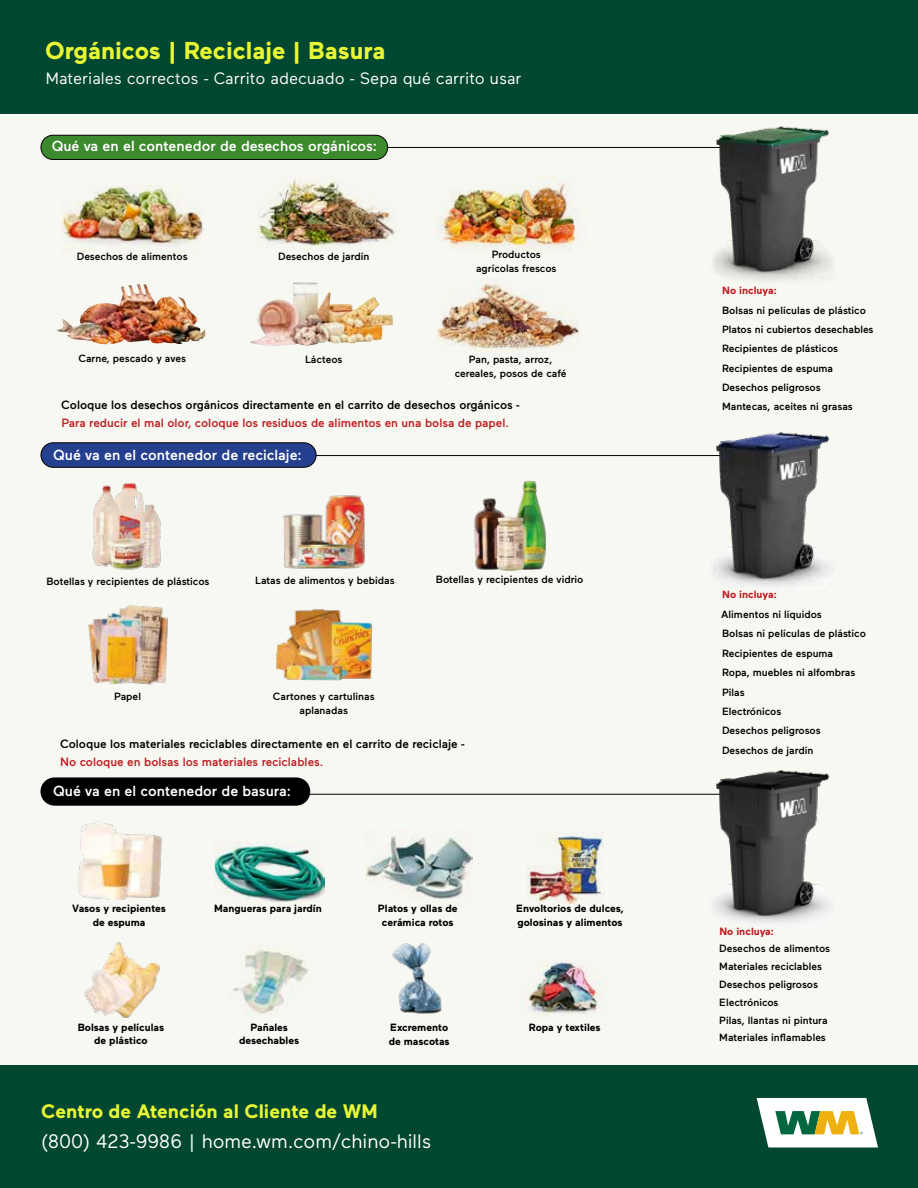
<style>
.page{position:relative;width:918px;height:1188px;background:#fff}
.page>*{position:absolute;margin:0;border:0;box-sizing:border-box;transform-origin:0 0}
.t1{font:700 24.45px "Maax";color:#e8f733}
.t2{font:19.5px "Maax";color:#fff}
.t3{font:700 19.5px "Maax";color:#e8f733}
.t4{font:16.5px "Maax";color:#fff}
.t5{font:500 14.55px "Maax";color:#fff}
.t6{font:500 12px "Maax";color:#000}
.t7{font:500 12px "Maax";color:#be1f24}
.t8{font:500 10.5px/19.5px "Maax";color:#000}
.t9{font:700 10.5px/13.5px "Maax";color:#000;text-align:center}
.t10{font:700 10.5px "Maax";color:#be1f24}
</style>
<div class="page">
<div style="left:0;top:114px;width:918px;height:952px;background:#f8f8f2"></div>
<hr style="left:388px;top:147px;width:335px;height:1px;background:#000">
<hr style="left:310px;top:455px;width:411px;height:1px;background:#000">
<hr style="left:301px;top:794px;width:422px;height:1px;background:#000">
<div style="left:0;top:1066px;width:918px;height:122px;background:#024731"></div>
<svg style="left:757px;top:1098px;width:121px;height:50px"></svg>
<img style="left:702px;top:119px;width:136px;height:167px">
<img style="left:702px;top:764px;width:135px;height:166px">
<img style="left:702px;top:426px;width:136px;height:167px">
<div style="left:0;top:0;width:918px;height:114px;background:#024731"></div>
<img style="left:250px;top:175px;width:148px;height:75px">
<img style="left:61px;top:185px;width:142px;height:70px">
<img style="left:249px;top:283px;width:144px;height:63px">
<img style="left:436px;top:279px;width:144px;height:79px">
<img style="left:435px;top:175px;width:151px;height:77px">
<img style="left:121px;top:284px;width:25px;height:17px">
<div style="left:41px;top:778px;width:269px;height:27px;background:#000;border-radius:14px"></div>
<div style="left:41px;top:778px;width:269px;height:27px;border:1px solid #000;border-radius:14px"></div>
<div style="left:41px;top:135px;width:347px;height:24px;background:#3c8a2e;border-radius:12px"></div>
<div style="left:41px;top:135px;width:347px;height:25px;border:1px solid #000;border-radius:12px"></div>
<div style="left:41px;top:443px;width:275px;height:24px;background:#25408f;border-radius:12px"></div>
<div style="left:41px;top:442px;width:275px;height:26px;border:1px solid #000;border-radius:12px"></div>
<img style="left:527px;top:832px;width:76px;height:72px">
<img style="left:366px;top:830px;width:107px;height:73px">
<img style="left:214px;top:842px;width:110px;height:60px">
<img style="left:384px;top:942px;width:70px;height:77px">
<img style="left:519px;top:959px;width:90px;height:58px">
<img style="left:228px;top:945px;width:82px;height:72px">
<img style="left:717px;top:127px;width:111px;height:143px">
<img style="left:274px;top:608px;width:99px;height:73px">
<img style="left:282px;top:492px;width:84px;height:79px">
<img style="left:65px;top:466px;width:126px;height:106px">
<img style="left:472px;top:478px;width:78px;height:93px">
<img style="left:86px;top:603px;width:83px;height:83px">
<img style="left:77px;top:820px;width:86px;height:82px">
<img style="left:82px;top:941px;width:80px;height:78px">
<h1 class="t1" style="left:45px;top:34px;width:342px">Orgánicos | Reciclaje | Basura</h1>
<h3 class="t4" style="left:46px;top:68px;width:477px">Materiales correctos - Carrito adecuado - Sepa qué carrito usar</h3>
<h3 class="t5" style="left:52px;top:136px;width:327px">Qué va en el contenedor de desechos orgánicos:</h3>
<p class="t8" style="left:77px;top:246px;width:112px">Desechos de alimentos</p>
<p class="t8" style="left:278px;top:246px;width:93px">Desechos de jardín</p>
<p class="t8" style="left:476px;top:247px;width:82px;line-height:13.5px;text-align:center">Productos agrícolas frescos</p>
<p class="t8" style="left:78px;top:348px;width:109px">Carne, pescado y aves</p>
<p class="t8" style="left:305px;top:350px;width:39px">Lácteos</p>
<p class="t8" style="left:455px;top:353px;width:113px;line-height:13.5px;text-align:center">Pan, pasta, arroz, cereales, posos de café</p>
<p class="t6" style="left:61px;top:397px;width:460px">Coloque los desechos orgánicos directamente en el carrito de desechos orgánicos -</p>
<p class="t7" style="left:61px;top:415px;width:449px">Para reducir el mal olor, coloque los residuos de alimentos en una bolsa de papel.</p>
<h3 class="t5" style="left:53px;top:445px;width:250px">Qué va en el contenedor de reciclaje:</h3>
<p class="t8" style="left:46px;top:571px;width:165px">Botellas y recipientes de plásticos</p>
<p class="t8" style="left:255px;top:570px;width:141px">Latas de alimentos y bebidas</p>
<p class="t8" style="left:436px;top:569px;width:149px">Botellas y recipientes de vidrio</p>
<p class="t8" style="left:114px;top:686px;width:28px">Papel</p>
<p class="t8" style="left:273px;top:689px;width:103px;line-height:13.5px;text-align:center">Cartones y cartulinas aplanadas</p>
<p class="t6" style="left:60px;top:736px;width:406px">Coloque los materiales reciclables directamente en el carrito de reciclaje -</p>
<p class="t7" style="left:60px;top:754px;width:265px">No coloque en bolsas los materiales reciclables.</p>
<h3 class="t5" style="left:53px;top:782px;width:239px">Qué va en el contenedor de basura:</h3>
<p class="t9" style="left:72px;top:901px;width:95px">Vasos y recipientes de espuma</p>
<p class="t9" style="left:214px;top:901px;width:109px">Mangueras para jardín</p>
<p class="t9" style="left:378px;top:901px;width:81px">Platos y ollas de cerámica rotos</p>
<p class="t9" style="left:516px;top:901px;width:109px;text-align:left">Envoltorios de dulces, golosinas y alimentos</p>
<p class="t9" style="left:78px;top:1020px;width:88px">Bolsas y películas de plástico</p>
<p class="t9" style="left:239px;top:1020px;width:62px">Pañales desechables</p>
<p class="t9" style="left:389px;top:1021px;width:63px;text-align:left">Excremento de mascotas</p>
<p class="t9" style="left:529px;top:1021px;width:73px">Ropa y textiles</p>
<h2 class="t3" style="left:41px;top:1099px;width:338px">Centro de Atención al Cliente de WM</h2>
<h2 class="t2" style="left:41px;top:1128px;width:392px">(800) 423-9986 | home.wm.com/chino-hills</h2>
<p class="t10" style="left:722px;top:284px;width:56px">No incluya:</p>
<p class="t8" style="left:722px;top:300px;width:153px">Bolsas ni películas de plástico<br>Platos ni cubiertos desechables<br>Recipientes de plásticos<br>Recipientes de espuma<br>Desechos peligrosos<br>Mantecas, aceites ni grasas</p>
<p class="t10" style="left:722px;top:588px;width:56px">No incluya:</p>
<p class="t8" style="left:721px;top:604px;width:146px">Alimentos ni líquidos<br>Bolsas ni películas de plástico<br>Recipientes de espuma<br>Ropa, muebles ni alfombras<br>Pilas<br>Electrónicos<br>Desechos peligrosos<br>Desechos de jardín</p>
<p class="t10" style="left:719px;top:924px;width:56px">No incluya:</p>
<p class="t8" style="left:719px;top:939px;width:112px;line-height:17.9px">Desechos de alimentos<br>Materiales reciclables<br>Desechos peligrosos<br>Electrónicos<br>Pilas, llantas ni pintura<br>Materiales inflamables</p>
</div>
